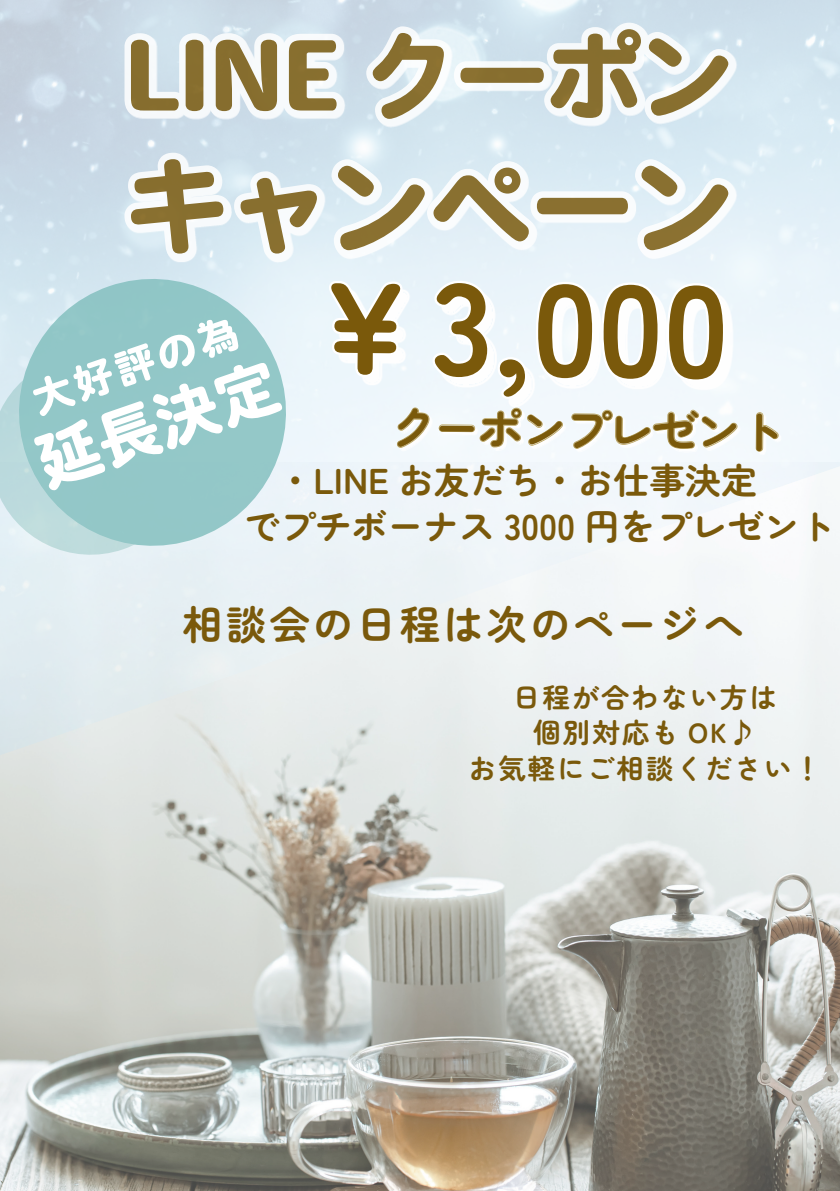
<style>
.page{position:relative;width:840px;height:1191px;background:#fff}
.page>*{position:absolute;margin:0;border:0;box-sizing:border-box;transform-origin:0 0}
.t1{font:700 130.2px "Zen Maru Gothic";color:#7a590b}
.t2{font:101px "Heisei Maru Go Std W8";color:#7a590b}
.t3{font:92.6px "Heisei Maru Go Std W8";color:#7a590b}
.t4{font:62.6px "Heisei Maru Go Std W8";color:#fff}
.t5{font:700 46.6px "Zen Maru Gothic";color:#7a590b}
.t6{font:700 40.6px "Zen Maru Gothic";letter-spacing:.07em;color:#7a590b}
.t7{font:39.6px "Heisei Maru Go Std W8";color:#fff}
.t8{font:700 35.8px/45.2px "Zen Maru Gothic";color:#7a590b;text-align:center}
.t9{font:700 27.6px/35.4px "Zen Maru Gothic";letter-spacing:.07em;color:#7a590b;text-align:center}
</style>
<div class="page">
<img style="left:0;top:782px;width:839px;height:409px">
<div style="left:302px;top:228px;width:532px;height:208px;background:#eef6fc"></div>
<svg style="left:329px;top:321px;width:396px;height:78px;fill:#f6fbfd"></svg>
<div style="left:377px;top:393px;width:423px;height:77px;background:#f2f8fc"></div>
<svg style="left:397px;top:407px;width:381px;height:45px"></svg>
<img style="left:88px;top:0;width:710px;height:321px">
<svg style="left:124px;top:23px;width:610px;height:238px"></svg>
<svg style="left:0;top:341px;width:203px;height:226px"></svg>
<svg style="left:2px;top:262px;width:300px;height:300px;background:#add4d7"></svg>
<h3 class="t3" style="left:125px;top:24px;width:610px">LINE クーポン</h3>
<h2 class="t2" style="left:127px;top:151px;width:608px">キャンペーン</h2>
<h1 class="t1" style="left:302px;top:243px;width:430px;rotate:1deg">￥3,000</h1>
<h3 class="t5" style="left:390px;top:397px;width:397px;rotate:1deg">クーポンプレゼント</h3>
<p class="t7" style="left:27px;top:379px;width:215px;rotate:-19deg">大好評の為</p>
<h3 class="t4" style="left:28px;top:432px;width:252px;rotate:-19deg">延長決定</h3>
<p class="t8" style="left:244px;top:457px;width:593px">・LINE お友だち・お仕事決定　<br>でプチボーナス 3000 円をプレゼント</p>
<p class="t6" style="left:182px;top:599px;width:563px">相談会の日程は次のページへ</p>
<p class="t9" style="left:468px;top:679px;width:354px">日程が合わない方は<br>個別対応も OK♪<br>お気軽にご相談ください！</p>
</div>
